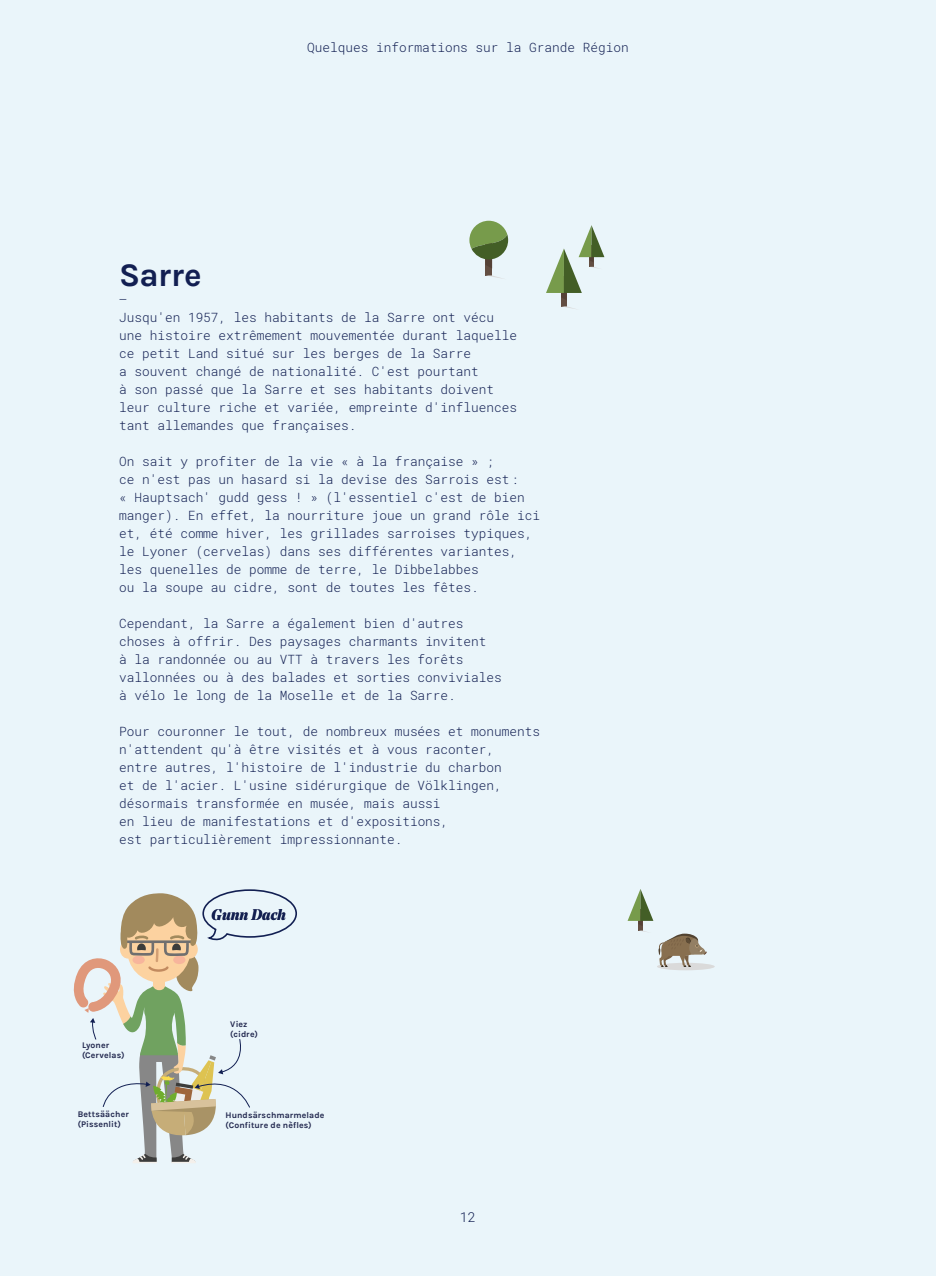
<style>
.page{position:relative;width:936px;height:1276px;background:#fff}
.page>*{position:absolute;margin:0;border:0;box-sizing:border-box;transform-origin:0 0}
.t1{font:700 33px "Karla";letter-spacing:-.02em;color:#121f52}
.t2{font:italic 700 15.15px "Noe Display";letter-spacing:.005em;color:#21274e}
.t3{font:300 13.5px "Roboto Mono";color:#121f52}
.t4{font:300 12.75px/18px "Roboto Mono";color:#121f52}
.t5{font:700 8.7px/9.8px "Karla";letter-spacing:.015em;color:#21274e}
</style>
<div class="page">
<div style="left:0;top:0;width:935px;height:1276px;background:#eaf5fa"></div>
<div style="left:657px;top:962px;width:57px;height:8px;background:#dadada;border-radius:50%"></div>
<div style="left:485px;top:240px;width:7px;height:35px;background:#634e42"></div>
<svg style="left:469px;top:221px;width:39px;height:47px"></svg>
<svg style="left:485px;top:275px;width:18px;height:4px"></svg>
<div style="left:561px;top:276px;width:5px;height:30px;background:#634e42"></div>
<svg style="left:561px;top:306px;width:14px;height:3px"></svg>
<svg style="left:627px;top:889px;width:80px;height:77px"></svg>
<svg style="left:546px;top:225px;width:58px;height:75px"></svg>
<svg style="left:73px;top:889px;width:224px;height:274px"></svg>
<p class="t4" style="left:307px;top:38px;width:323px">Quelques informations sur la Grande Région</p>
<h1 class="t1" style="left:119px;top:256px;width:84px">Sarre</h1>
<p class="t4" style="left:119px;top:290px;width:399px">—<br>Jusqu'en 1957, les habitants de la Sarre ont vécu une histoire extrêmement mouvementée durant laquelle ce petit Land situé sur les berges de la Sarre<br>a souvent changé de nationalité. C'est pourtant<br>à son passé que la Sarre et ses habitants doivent leur culture riche et variée, empreinte d'influences tant allemandes que françaises.</p>
<p class="t4" style="left:119px;top:452px;width:422px">On sait y profiter de la vie « à la française » ;<br>ce n'est pas un hasard si la devise des Sarrois est:<br>« Hauptsach' gudd gess ! » (l'essentiel c'est de bien manger). En effet, la nourriture joue un grand rôle ici et, été comme hiver, les grillades sarroises typiques, le Lyoner (cervelas) dans ses différentes variantes, les quenelles de pomme de terre, le Dibbelabbes<br>ou la soupe au cidre, sont de toutes les fêtes.</p>
<p class="t4" style="left:119px;top:614px;width:384px">Cependant, la Sarre a également bien d'autres choses à offrir. Des paysages charmants invitent<br>à la randonnée ou au VTT à travers les forêts vallonnées ou à des balades et sorties conviviales à vélo le long de la Moselle et de la Sarre.</p>
<p class="t4" style="left:119px;top:722px;width:422px">Pour couronner le tout, de nombreux musées et monuments n'attendent qu'à être visités et à vous raconter,<br>entre autres, l'histoire de l'industrie du charbon<br>et de l'acier. L'usine sidérurgique de Völklingen, désormais transformée en musée, mais aussi<br>en lieu de manifestations et d'expositions,<br>est particulièrement impressionnante.</p>
<p class="t2" style="left:211px;top:904px;width:76px">Gunn Dach</p>
<p class="t5" style="left:82px;top:1040px;width:44px">Lyoner (Cervelas)</p>
<p class="t5" style="left:230px;top:1019px;width:29px">Viez (cidre)</p>
<p class="t5" style="left:78px;top:1109px;width:53px">Bettsäächer (Pissenlit)</p>
<p class="t5" style="left:225px;top:1110px;width:100px">Hundsärschmarmelade (Confiture de nèfles)</p>
<p class="t3" style="left:460px;top:1208px;width:18px">12</p>
</div>
